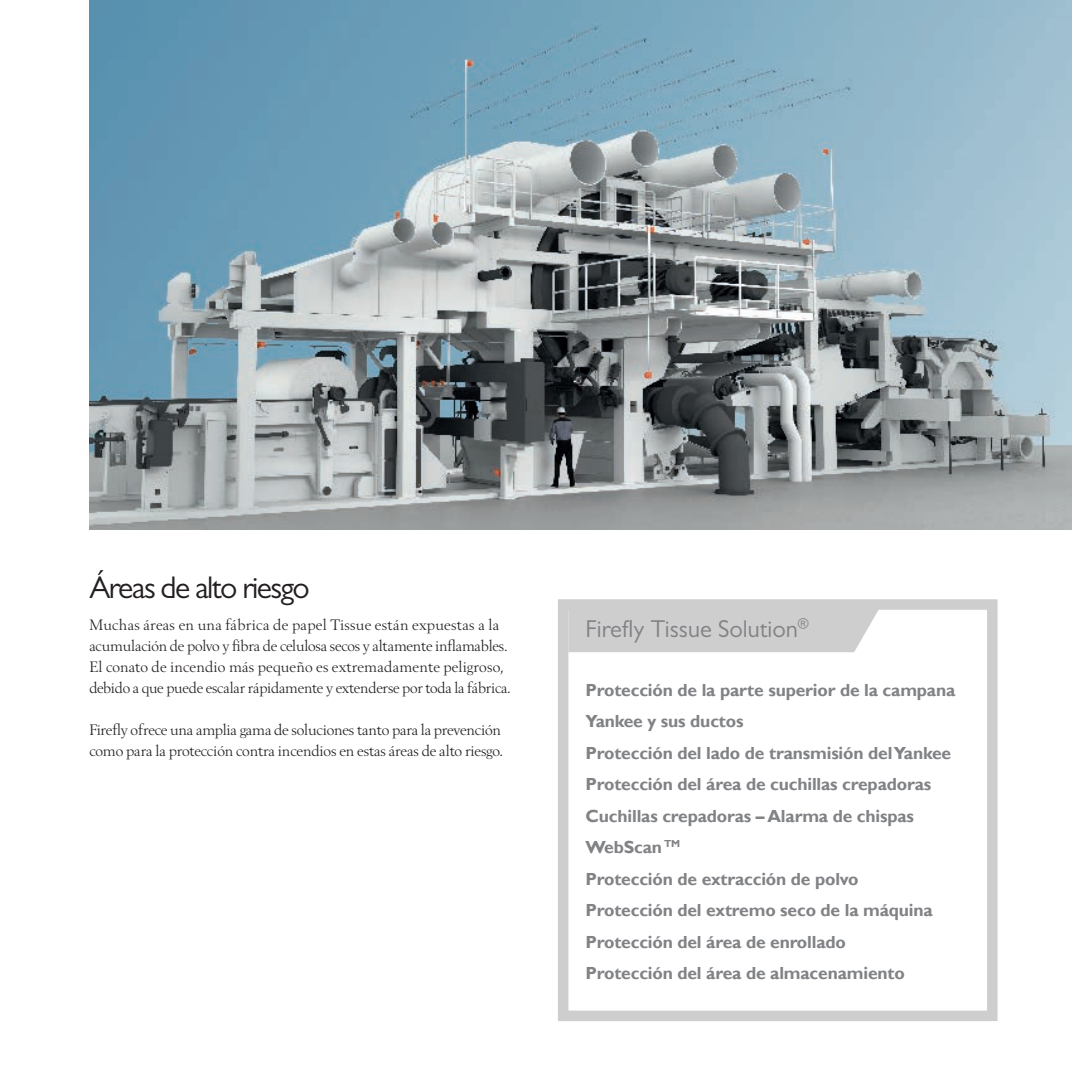
<style>
.page{position:relative;width:1072px;height:1072px;background:#fff}
.page>*{position:absolute;margin:0;border:0;box-sizing:border-box;transform-origin:0 0}
.Rubrik{font:31.5px "Gill Sans MT Pro";letter-spacing:-.05em;color:#231f20}
.Mellanrubrik{font:24.5px "Gill Sans MT Pro";color:#808285}
.Rubrik-2{font:700 17.5px/31.5px "Gill Sans";letter-spacing:-.01em;color:#808285}
.Rubrik-3{font:15.75px/21px "Berling";letter-spacing:-.015em;color:#231f20}
.Rubrik-4{font:15.75px "Berling";letter-spacing:.015em;color:#231f20}
</style>
<div class="page">
<img style="left:89px;top:0;width:982px;height:530px">
<div style="left:558px;top:599px;width:439px;height:422px;border:10px solid #cecece"></div>
<div style="left:568px;top:605px;width:313px;height:47px;background:#cecece"></div>
<p class="Rubrik" style="left:89px;top:569px;width:222px">Áreas de alto riesgo</p>
<p class="Rubrik-4" style="left:89px;top:617px;width:411px">Muchas áreas en una fábrica de papel Tissue están expuestas a la</p>
<p class="Rubrik-3" style="left:89px;top:636px;width:420px">acumulación de polvo y fibra de celulosa secos y altamente inflamables.</p>
<p class="Rubrik-3" style="left:89px;top:657px;width:423px">El conato de incendio más pequeño es extremadamente peligroso, debido a que puede escalar rápidamente y extenderse por toda la fábrica.</p>
<p class="Rubrik-3" style="left:89px;top:720px;width:415px">Firefly ofrece una amplia gama de soluciones tanto para la prevención como para la protección contra incendios en estas áreas de alto riesgo.</p>
<p class="Mellanrubrik" style="left:585px;top:614px;width:225px">Firefly Tissue Solution<sup>®</sup></p>
<p class="Rubrik-2" style="left:585px;top:674px;width:371px">Protección de la parte superior de la campana<br>Yankee y sus ductos</p>
<p class="Rubrik-2" style="left:585px;top:737px;width:367px">Protección del lado de transmisión del Yankee</p>
<p class="Rubrik-2" style="left:585px;top:769px;width:347px">Protección del área de cuchillas crepadoras</p>
<p class="Rubrik-2" style="left:585px;top:800px;width:330px">Cuchillas crepadoras – Alarma de chispas</p>
<p class="Rubrik-2" style="left:585px;top:832px;width:96px">WebScan <sup>TM</sup></p>
<p class="Rubrik-2" style="left:585px;top:863px;width:274px">Protección de extracción de polvo</p>
<p class="Rubrik-2" style="left:585px;top:895px;width:349px">Protección del extremo seco de la máquina</p>
<p class="Rubrik-2" style="left:585px;top:926px;width:262px">Protección del área de enrollado</p>
<p class="Rubrik-2" style="left:585px;top:958px;width:321px">Protección del área de almacenamiento</p>
</div>
